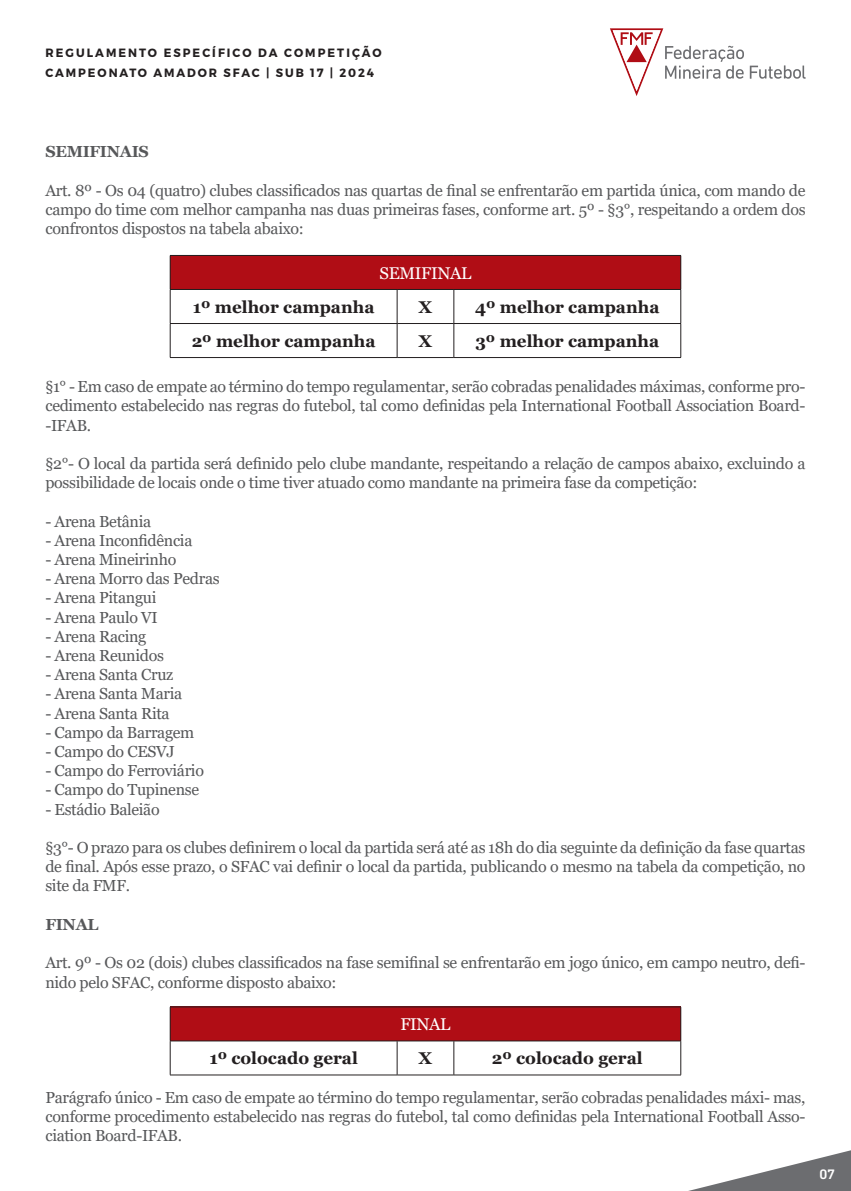
<style>
.page{position:relative;width:851px;height:1191px;background:#fff}
.page>*{position:absolute;margin:0;border:0;box-sizing:border-box;transform-origin:0 0}
.t1{font:700 17px "Georgia";color:#231f20}
.t2{font:17px "Georgia";letter-spacing:-.02em;color:#fff}
.t3{font:16px/19.2px "Georgia";letter-spacing:-.02em;color:#57585a;text-align:justify}
.t4{font:700 16px "Georgia";letter-spacing:-.02em;color:#57585a}
.t5{font:500 14px "DIN Next LT Pro";color:#fff;scale:1.11 1}
.t6{font:700 12px "Montserrat";letter-spacing:.17em;color:#231f20;scale:.95 1}
</style>
<div class="page">
<svg style="left:688px;top:1150px;width:162px;height:41px"></svg>
<svg style="left:749px;top:65px;width:56px;height:14px"></svg>
<svg style="left:610px;top:28px;width:133px;height:68px"></svg>
<div style="left:170px;top:255px;width:510px;height:34px;background:#b00d15"></div>
<hr style="left:170px;top:255px;width:227px;height:1px;background:#231f20">
<hr style="left:170px;top:256px;width:1px;height:33px;background:#231f20">
<hr style="left:397px;top:255px;width:57px;height:1px;background:#231f20">
<hr style="left:454px;top:255px;width:227px;height:1px;background:#231f20">
<hr style="left:680px;top:256px;width:1px;height:33px;background:#231f20">
<hr style="left:170px;top:289px;width:227px;height:1px;background:#231f20">
<hr style="left:170px;top:290px;width:1px;height:33px;background:#231f20">
<hr style="left:397px;top:289px;width:57px;height:1px;background:#231f20">
<hr style="left:397px;top:290px;width:1px;height:33px;background:#231f20">
<hr style="left:454px;top:289px;width:227px;height:1px;background:#231f20">
<hr style="left:453px;top:290px;width:1px;height:33px;background:#231f20">
<hr style="left:680px;top:290px;width:1px;height:33px;background:#231f20">
<hr style="left:170px;top:323px;width:227px;height:1px;background:#231f20">
<hr style="left:170px;top:324px;width:1px;height:33px;background:#231f20">
<hr style="left:397px;top:323px;width:57px;height:1px;background:#231f20">
<hr style="left:397px;top:324px;width:1px;height:33px;background:#231f20">
<hr style="left:454px;top:323px;width:227px;height:1px;background:#231f20">
<hr style="left:453px;top:324px;width:1px;height:33px;background:#231f20">
<hr style="left:680px;top:324px;width:1px;height:33px;background:#231f20">
<hr style="left:170px;top:357px;width:227px;height:1px;background:#231f20">
<hr style="left:397px;top:357px;width:57px;height:1px;background:#231f20">
<hr style="left:454px;top:357px;width:227px;height:1px;background:#231f20">
<div style="left:170px;top:1007px;width:510px;height:34px;background:#b00d15"></div>
<hr style="left:170px;top:1006px;width:227px;height:1px;background:#231f20">
<hr style="left:170px;top:1007px;width:1px;height:33px;background:#231f20">
<hr style="left:397px;top:1006px;width:57px;height:1px;background:#231f20">
<hr style="left:454px;top:1006px;width:227px;height:1px;background:#231f20">
<hr style="left:680px;top:1007px;width:1px;height:33px;background:#231f20">
<hr style="left:170px;top:1040px;width:227px;height:1px;background:#231f20">
<hr style="left:170px;top:1041px;width:1px;height:33px;background:#231f20">
<hr style="left:397px;top:1040px;width:57px;height:1px;background:#231f20">
<hr style="left:397px;top:1041px;width:1px;height:33px;background:#231f20">
<hr style="left:454px;top:1040px;width:227px;height:1px;background:#231f20">
<hr style="left:453px;top:1041px;width:1px;height:33px;background:#231f20">
<hr style="left:680px;top:1041px;width:1px;height:33px;background:#231f20">
<hr style="left:170px;top:1074px;width:227px;height:1px;background:#231f20">
<hr style="left:397px;top:1074px;width:57px;height:1px;background:#231f20">
<hr style="left:454px;top:1074px;width:227px;height:1px;background:#231f20">
<p class="t6" style="left:45px;top:45px;width:355px">REGULAMENTO ESPECÍFICO DA COMPETIÇÃO</p>
<p class="t6" style="left:45px;top:65px;width:347px">CAMPEONATO AMADOR SFAC | SUB 17 | 2024</p>
<p class="t4" style="left:45px;top:141px;width:105px">SEMIFINAIS</p>
<p class="t3" style="left:45px;top:181px;width:761px">Art. 8º - Os 04 (quatro) clubes classificados nas quartas de final se enfrentarão em partida única, com mando de campo do time com melhor campanha nas duas primeiras fases, conforme art. 5º - §3°, respeitando a ordem dos confrontos dispostos na tabela abaixo:</p>
<p class="t2" style="left:379px;top:263px;width:93px">SEMIFINAL</p>
<p class="t1" style="left:193px;top:296px;width:183px">1º melhor campanha</p>
<p class="t1" style="left:418px;top:296px;width:15px">X</p>
<p class="t1" style="left:475px;top:296px;width:186px">4º melhor campanha</p>
<p class="t1" style="left:192px;top:330px;width:185px">2º melhor campanha</p>
<p class="t1" style="left:418px;top:330px;width:15px">X</p>
<p class="t1" style="left:475px;top:330px;width:185px">3º melhor campanha</p>
<p class="t3" style="left:45px;top:377px;width:761px">§1° - Em caso de empate ao término do tempo regulamentar, serão cobradas penalidades máximas, conforme pro&shy;cedimento estabelecido nas regras do futebol, tal como definidas pela International Football Association Board--IFAB.</p>
<p class="t3" style="left:45px;top:454px;width:761px">§2°- O local da partida será definido pelo clube mandante, respeitando a relação de campos abaixo, excluindo a possibilidade de locais onde o time tiver atuado como mandante na primeira fase da competição:</p>
<p class="t3" style="left:45px;top:512px;width:107px">- Arena Betânia</p>
<p class="t3" style="left:45px;top:531px;width:148px">- Arena Inconfidência</p>
<p class="t3" style="left:45px;top:550px;width:132px">- Arena Mineirinho</p>
<p class="t3" style="left:45px;top:569px;width:176px">- Arena Morro das Pedras</p>
<p class="t3" style="left:45px;top:588px;width:112px">- Arena Pitangui</p>
<p class="t3" style="left:45px;top:608px;width:114px">- Arena Paulo VI</p>
<p class="t3" style="left:45px;top:627px;width:102px">- Arena Racing</p>
<p class="t3" style="left:45px;top:646px;width:120px">- Arena Reunidos</p>
<p class="t3" style="left:45px;top:665px;width:129px">- Arena Santa Cruz</p>
<p class="t3" style="left:45px;top:684px;width:138px">- Arena Santa Maria</p>
<p class="t3" style="left:45px;top:704px;width:126px">- Arena Santa Rita</p>
<p class="t3" style="left:45px;top:723px;width:150px">- Campo da Barragem</p>
<p class="t3" style="left:45px;top:742px;width:131px">- Campo do CESVJ</p>
<p class="t3" style="left:45px;top:761px;width:160px">- Campo do Ferroviário</p>
<p class="t3" style="left:45px;top:780px;width:155px">- Campo do Tupinense</p>
<p class="t3" style="left:45px;top:800px;width:116px">- Estádio Baleião</p>
<p class="t3" style="left:45px;top:838px;width:761px">§3°- O prazo para os clubes definirem o local da partida será até as 18h do dia seguinte da definição da fase quartas de final. Após esse prazo, o SFAC vai definir o local da partida, publicando o mesmo na tabela da competição, no site da FMF.</p>
<p class="t4" style="left:45px;top:914px;width:55px">FINAL</p>
<p class="t3" style="left:45px;top:953px;width:761px">Art. 9º - Os 02 (dois) clubes classificados na fase semifinal se enfrentarão em jogo único, em campo neutro, defi&shy;nido pelo SFAC, conforme disposto abaixo:</p>
<p class="t2" style="left:400px;top:1014px;width:52px">FINAL</p>
<p class="t1" style="left:209px;top:1047px;width:150px">1º colocado geral</p>
<p class="t1" style="left:418px;top:1047px;width:15px">X</p>
<p class="t1" style="left:492px;top:1047px;width:152px">2º colocado geral</p>
<p class="t3" style="left:45px;top:1088px;width:761px">Parágrafo único - Em caso de empate ao término do tempo regulamentar, serão cobradas penalidades máxi- mas, conforme procedimento estabelecido nas regras do futebol, tal como definidas pela International Football Asso&shy;ciation Board-IFAB.</p>
<p class="t5" style="left:818px;top:1166px;width:16px">07</p>
</div>
